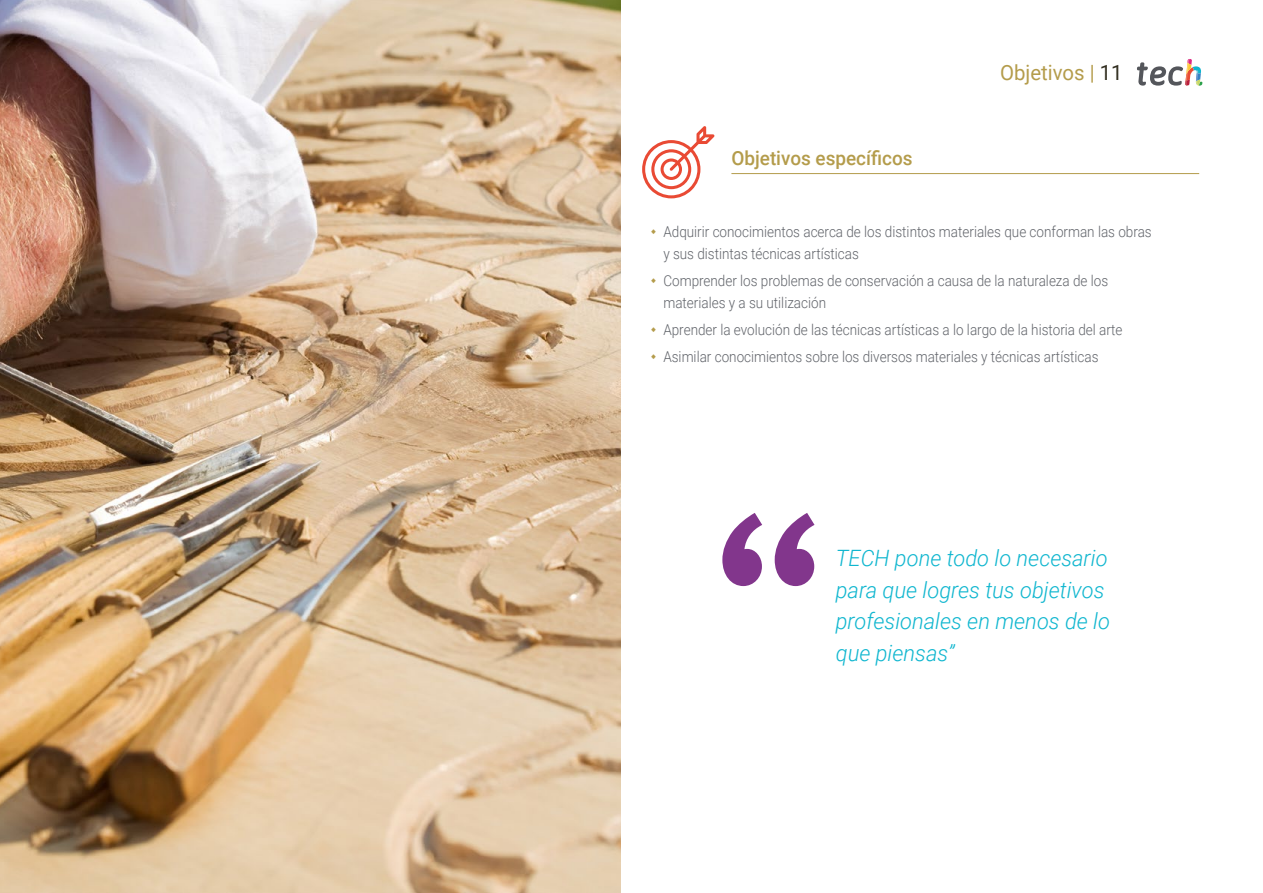
<style>
.page{position:relative;width:1263px;height:893px;background:#fff}
.page>*{position:absolute;margin:0;border:0;box-sizing:border-box;transform-origin:0 0}
.t1{font:italic 300 22.5px/31.5px "Roboto";color:#0fb6cf}
.t2{font:21px "Roboto";color:#b49c4b}
.t3{font:500 19.5px "Roboto";color:#b49c4b}
.t4{font:300 15px/22.5px "Roboto";color:#61646a;scale:.9 1}
.s1{color:#312e20}
</style>
<div class="page">
<svg style="left:722px;top:513px;width:92px;height:73px"></svg>
<hr style="left:731px;top:173px;width:468px;height:1px;background:#b49c4b">
<svg style="left:642px;top:126px;width:72px;height:72px"></svg>
<img style="left:0;top:0;width:621px;height:893px">
<svg style="left:1137px;top:59px;width:65px;height:27px"></svg>
<h3 class="t3" style="left:731px;top:145px;width:183px">Objetivos específicos</h3>
<h2 class="t2" style="left:1000px;top:57px;width:124px">Objetivos | <span class="s1">11</span></h2>
<p class="t4" style="left:663px;top:219px;width:544px">Adquirir conocimientos acerca de los distintos materiales que conforman las obras y sus distintas técnicas artísticas</p>
<p class="t4" style="left:663px;top:269px;width:496px">Comprender los problemas de conservación a causa de la naturaleza de los materiales y a su utilización</p>
<p class="t4" style="left:663px;top:316px;width:512px;line-height:26.7px">Aprender la evolución de las técnicas artísticas a lo largo de la historia del arte<br>Asimilar conocimientos sobre los diversos materiales y técnicas artísticas</p>
<h1 class="t1" style="left:836px;top:542px;width:276px">TECH pone todo lo necesario para que logres tus objetivos profesionales en menos de lo que piensas”</h1>
</div>
